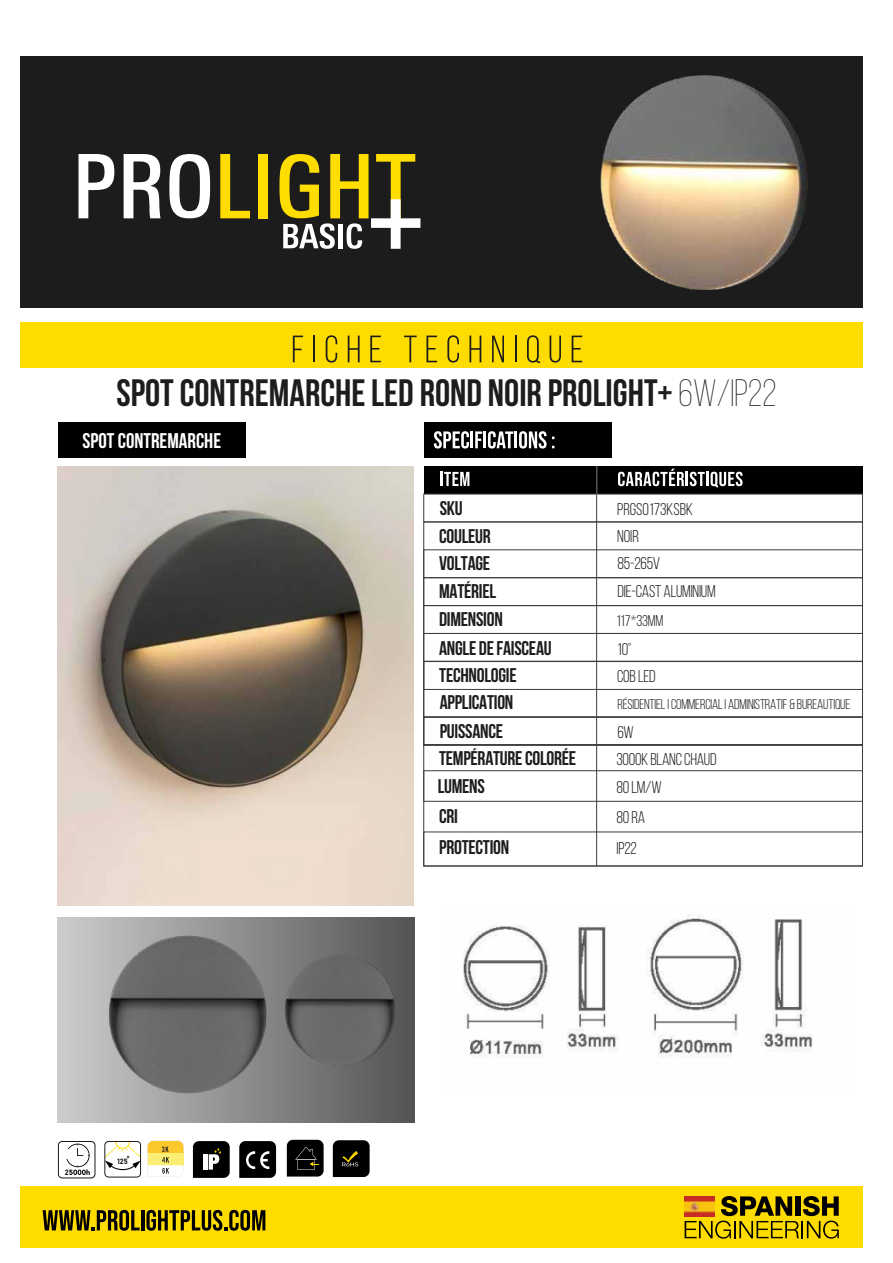
<style>
.page{position:relative;width:893px;height:1263px;background:#fff}
.page>*{position:absolute;margin:0;border:0;box-sizing:border-box;transform-origin:0 0}
.t1{font:700 38.1px "Bebas Neue";color:#1d1d1b}
.t2{font:700 21.3px "Bebas Neue";color:#fff}
.t3{font:700 19.8px/27.8px "Bebas Neue";letter-spacing:-.015em;color:#1d1d1b}
.t4{font:16.95px/27.6px "Bebas Neue";letter-spacing:-.015em;color:#1d1d1b}
.t5{font:15.6px "Bebas Neue";letter-spacing:-.015em;color:#1d1d1b}
.t6{font:14.1px "Bebas Neue";letter-spacing:-.015em;color:#1d1d1b}
.t7{font:7.5px "Bahnschrift";color:#1d1d1b}
.s1{font-weight:300}
</style>
<div class="page">
<div style="left:20px;top:56px;width:842px;height:252px;background:#1c1c1c"></div>
<div style="left:20px;top:323px;width:842px;height:45px;background:#ffdc00"></div>
<svg style="left:293px;top:336px;width:10px;height:26px"></svg>
<hr style="left:313px;top:336px;width:2px;height:26px;background:#1d1d1b">
<svg style="left:326px;top:335px;width:11px;height:28px"></svg>
<svg style="left:348px;top:336px;width:12px;height:26px"></svg>
<svg style="left:370px;top:336px;width:11px;height:26px"></svg>
<svg style="left:404px;top:336px;width:13px;height:26px"></svg>
<svg style="left:426px;top:336px;width:11px;height:26px"></svg>
<svg style="left:447px;top:335px;width:12px;height:28px"></svg>
<svg style="left:469px;top:336px;width:12px;height:26px"></svg>
<svg style="left:492px;top:336px;width:12px;height:26px"></svg>
<svg style="left:515px;top:336px;width:1px;height:26px"></svg>
<svg style="left:527px;top:335px;width:13px;height:28px"></svg>
<svg style="left:550px;top:356px;width:11px;height:7px"></svg>
<svg style="left:572px;top:356px;width:10px;height:6px"></svg>
<svg style="left:79px;top:154px;width:35px;height:64px"></svg>
<svg style="left:124px;top:154px;width:37px;height:64px"></svg>
<svg style="left:169px;top:154px;width:41px;height:64px"></svg>
<svg style="left:220px;top:154px;width:30px;height:64px"></svg>
<div style="left:258px;top:154px;width:10px;height:64px;background:#fd0"></div>
<div style="left:424px;top:423px;width:188px;height:35px;background:#000"></div>
<svg style="left:434px;top:431px;width:48px;height:17px"></svg>
<hr style="left:483px;top:431px;width:3px;height:17px;background:#fff">
<svg style="left:488px;top:431px;width:66px;height:17px"></svg>
<div style="left:58px;top:423px;width:188px;height:35px;background:#000"></div>
<div style="left:424px;top:466px;width:438px;height:28px;background:#000"></div>
<div style="left:424px;top:577px;width:439px;height:29px;border:1px solid #3c3c3b"></div>
<div style="left:424px;top:633px;width:439px;height:28px;border:1px solid #3c3c3b"></div>
<div style="left:424px;top:494px;width:439px;height:28px;border:1px solid #3c3c3b"></div>
<div style="left:424px;top:550px;width:439px;height:28px;border:1px solid #3c3c3b"></div>
<div style="left:424px;top:661px;width:439px;height:56px;border:1px solid #3c3c3b"></div>
<div style="left:424px;top:661px;width:439px;height:29px;border:1px solid #3c3c3b"></div>
<div style="left:424px;top:717px;width:439px;height:28px;border:1px solid #3c3c3b"></div>
<hr style="left:440px;top:472px;width:3px;height:14px;background:#fff">
<svg style="left:444px;top:472px;width:25px;height:14px"></svg>
<svg style="left:618px;top:469px;width:125px;height:18px"></svg>
<div style="left:424px;top:522px;width:439px;height:223px;border:1px solid #3c3c3b"></div>
<div style="left:20px;top:1186px;width:842px;height:62px;background:#ffdc00"></div>
<svg style="left:685px;top:1196px;width:154px;height:42px"></svg>
<svg style="left:43px;top:1210px;width:97px;height:21px"></svg>
<hr style="left:141px;top:1210px;width:3px;height:20px;background:#000">
<svg style="left:146px;top:1210px;width:119px;height:21px"></svg>
<svg style="left:58px;top:1148px;width:37px;height:30px"></svg>
<svg style="left:104px;top:1148px;width:37px;height:29px"></svg>
<svg style="left:287px;top:1140px;width:37px;height:36px"></svg>
<svg style="left:333px;top:1140px;width:37px;height:37px"></svg>
<svg style="left:147px;top:1148px;width:37px;height:29px"></svg>
<svg style="left:239px;top:1148px;width:37px;height:30px"></svg>
<svg style="left:193px;top:1148px;width:37px;height:30px"></svg>
<svg style="left:279px;top:154px;width:141px;height:95px"></svg>
<div style="left:424px;top:745px;width:439px;height:56px;border:1px solid #3c3c3b"></div>
<div style="left:424px;top:770px;width:439px;height:96px;border:1px solid #3c3c3b"></div>
<div style="left:424px;top:832px;width:439px;height:34px;border:1px solid #3c3c3b"></div>
<hr style="left:596px;top:466px;width:1px;height:400px;background:#3c3c3b">
<img style="left:58px;top:466px;width:355px;height:440px">
<svg style="left:320px;top:1103px;width:95px;height:19px;background:#626262"></svg>
<img style="left:463px;top:915px;width:350px;height:142px">
<img style="left:57px;top:881px;width:263px;height:267px">
<img style="left:247px;top:917px;width:168px;height:186px">
<img style="left:531px;top:56px;width:332px;height:300px">
<h1 class="t1" style="left:116px;top:371px;width:661px">SPOT CONTREMARCHE LED ROND NOIR PROLIGHT+ <span class="s1">6W/IP22</span></h1>
<p class="t2" style="left:83px;top:429px;width:140px">SPOT CONTREMARCHE</p>
<p class="t3" style="left:440px;top:494px;width:24px">SKU</p>
<p class="t3" style="left:439px;top:522px;width:53px">COULEUR</p>
<p class="t3" style="left:439px;top:577px;width:59px">MATÉRIEL</p>
<p class="t3" style="left:439px;top:549px;width:53px">VOLTAGE</p>
<p class="t3" style="left:439px;top:604px;width:114px;line-height:29.1px">DIMENSION<br>ANGLE DE FAISCEAU</p>
<p class="t3" style="left:438px;top:661px;width:140px">TECHNOLOGIE<br>APPLICATION<br>PUISSANCE<br>TEMPÉRATURE COLORÉE<br>LUMENS</p>
<p class="t3" style="left:439px;top:800px;width:72px;line-height:31.8px">CRI<br>PROTECTION</p>
<p class="t4" style="left:617px;top:495px;width:100px">PRGS0173KSBK<br>NOIR<br>85-265V<br>DIE-CAST ALUMINIUM</p>
<p class="t5" style="left:616px;top:613px;width:48px">117*33MM</p>
<p class="t4" style="left:617px;top:635px;width:40px;line-height:27px">10°<br>COB LED</p>
<p class="t6" style="left:617px;top:696px;width:235px">RÉSIDENTIEL I COMMERCIAL I ADMINISTRATIF &amp; BUREAUTIQUE</p>
<p class="t4" style="left:616px;top:718px;width:102px">6W<br>3000K BLANC CHAUD<br>80 LM/W</p>
<p class="t4" style="left:616px;top:803px;width:30px">80 RA</p>
<p class="t4" style="left:616px;top:835px;width:22px">IP22</p>
<p class="t7" style="left:65px;top:1167px;width:5px">2</p>
<p class="t7" style="left:117px;top:1157px;width:12px">125</p>
</div>
